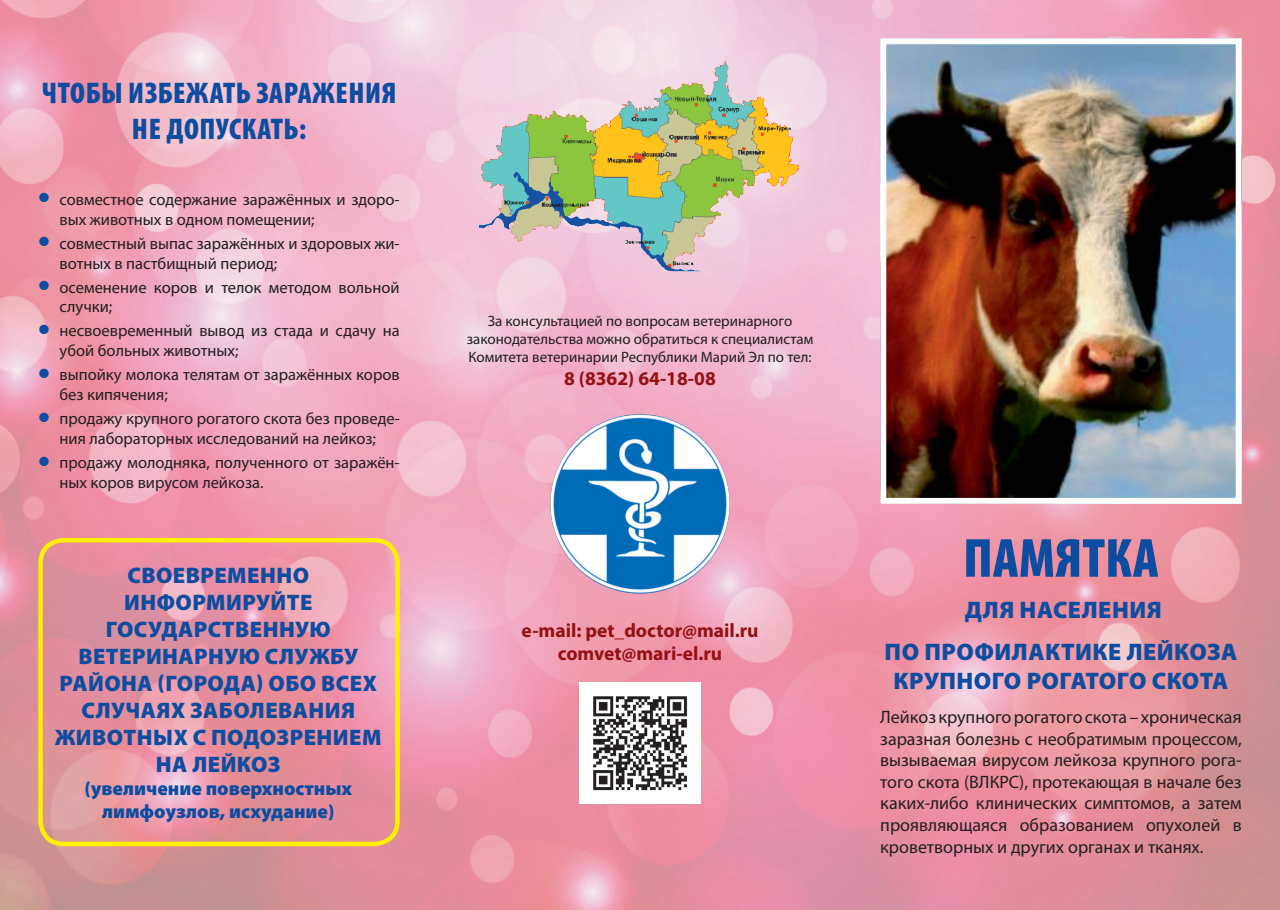
<style>
.page{position:relative;width:1280px;height:910px;background:#fff}
.page>*{position:absolute;margin:0;border:0;box-sizing:border-box;transform-origin:0 0}
.t1{font:900 condensed 55.5px "Myriad Pro";color:#0d4da1}
.t2{font:900 condensed 30px/36px "Myriad Pro";letter-spacing:.02em;color:#0d4da1;text-align:center}
.t3{font:900 24px/41.5px "Myriad Pro";letter-spacing:.02em;color:#0d4da1;text-align:center}
.t4{font:900 22.5px/27px "Myriad Pro";letter-spacing:.02em;color:#0d4da1;text-align:center}
.t5{font:700 19.5px/23.4px "Myriad Pro";color:#941114;text-align:center}
.t6{font:900 19.5px/23.4px "Myriad Pro";color:#0d4da1;text-align:center}
.t7{font:18px/21.6px "Myriad Pro";color:#231f20;text-align:justify}
.t8{font:16.5px/19.8px "Myriad Pro";color:#231f20}
.t9{font:15px/18px "Myriad Pro";color:#231f20;text-align:center}
.s1{font-weight:900;font-size:33px;color:#0d4da1}
</style>
<div class="page">
<img style="left:0;top:0;width:1280px;height:910px">
<img style="left:550px;top:414px;width:180px;height:180px;border-radius:90px">
<img style="left:579px;top:682px;width:121px;height:122px">
<img style="left:480px;top:60px;width:320px;height:211px">
<img style="left:887px;top:45px;width:348px;height:452px">
<div style="left:880px;top:38px;width:362px;height:466px;border:6px solid #fff"></div>
<div style="left:38px;top:538px;width:362px;height:308px;border:4px solid #fff101;border-radius:23px"></div>
<h2 class="t2" style="left:41px;top:74px;width:357px">ЧТОБЫ ИЗБЕЖАТЬ ЗАРАЖЕНИЯ<br>НЕ ДОПУСКАТЬ:</h2>
<p class="t8" style="left:60px;top:189px;width:342px;text-indent:-21px"><span class="s1">•</span> совместное содержание заражённых и здоро&shy;вых животных в одном помещении;</p>
<p class="t8" style="left:60px;top:233px;width:342px;text-indent:-21px"><span class="s1">•</span> совместный выпас заражённых и здоровых жи&shy;вотных в пастбищный период;</p>
<p class="t8" style="left:60px;top:277px;width:342px;text-indent:-21px"><span class="s1">•</span> осеменение коров и телок методом вольной случки;</p>
<p class="t8" style="left:60px;top:321px;width:342px;text-indent:-21px"><span class="s1">•</span> несвоевременный вывод из стада и сдачу на убой больных животных;</p>
<p class="t8" style="left:60px;top:365px;width:342px;text-indent:-21px"><span class="s1">•</span> выпойку молока телятам от заражённых коров без кипячения;</p>
<p class="t8" style="left:38px;top:408px;width:363px;text-align:center"><span class="s1">•</span> продажу крупного рогатого скота без проведе&shy;ния лабораторных исследований на лейкоз;</p>
<p class="t8" style="left:60px;top:452px;width:342px;text-indent:-21px"><span class="s1">•</span> продажу молодняка, полученного от заражён&shy;ных коров вирусом лейкоза.</p>
<h3 class="t4" style="left:55px;top:561px;width:328px">Своевременно информируйте государственную ветеринарную службу района (города) обо всех случаях заболевания животных с подозрением на лейкоз</h3>
<p class="t6" style="left:84px;top:776px;width:269px">(увеличение поверхностных лимфоузлов, исхудание)</p>
<p class="t9" style="left:467px;top:312px;width:348px">За консультацией по вопросам ветеринарного законодательства можно обратиться к специалистам<br>Комитета ветеринарии Республики Марий Эл по тел:</p>
<p class="t5" style="left:564px;top:366px;width:153px">8 (8362) 64-18-08</p>
<p class="t5" style="left:521px;top:618px;width:239px">e-mail: pet_doctor@mail.ru comvet@mari-el.ru</p>
<h1 class="t1" style="left:963px;top:523px;width:197px">ПАМЯТКА</h1>
<h3 class="t3" style="left:884px;top:588px;width:354px">для населения<br>по профилактике лейкоза</h3>
<h3 class="t3" style="left:894px;top:659px;width:336px">крупного рогатого скота</h3>
<p class="t7" style="left:880px;top:706px;width:363px">Лейкоз крупного рогатого скота – хроническая заразная болезнь с необратимым процессом, вызываемая вирусом лейкоза крупного рога&shy;того скота (ВЛКРС), протекающая в начале без каких-либо клинических симптомов, а затем проявляющаяся образованием опухолей в кроветворных и других органах и тканях.</p>
</div>
